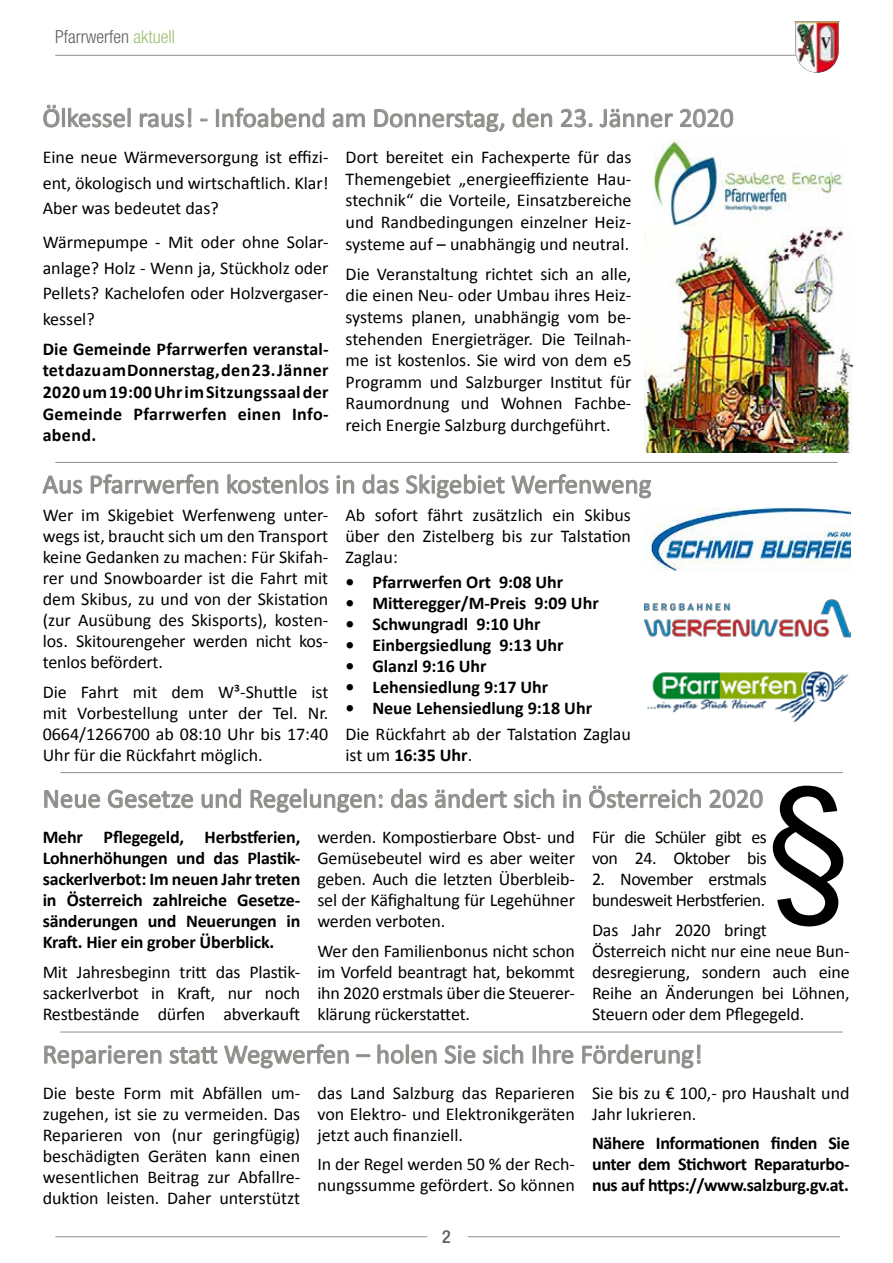
<style>
.page{position:relative;width:893px;height:1263px;background:#fff}
.page>*{position:absolute;margin:0;border:0;box-sizing:border-box;transform-origin:0 0}
.t1{font:150px "Arial";color:#000}
.t2{font:27px "Calibri";color:#8e8e8b}
.t3{font:18px/21px "Calibri";letter-spacing:-.01em;color:#000;text-align:justify}
.t4{font:700 18px/21px "Calibri";color:#000;text-align:justify}
.t5{font:18px/21px "Calibri";letter-spacing:-.03em;color:#000}
.t6{font:300 condensed 18px "Helvetica Neue LT Std";color:#605e5c}
.t7{font:500 condensed 18px "Helvetica Neue LT Std";color:#605e5c}
.s1{color:#9ebe71}
.s2{font-weight:700}
</style>
<div class="page">
<hr style="left:55px;top:55px;width:762px;height:1px;background:#8e8e8b">
<img style="left:794px;top:21px;width:46px;height:52px">
<hr style="left:55px;top:1236px;width:372px;height:1px;background:#8e8e8b">
<hr style="left:468px;top:1236px;width:372px;height:1px;background:#8e8e8b">
<svg style="left:44px;top:790px;width:56px;height:18px"></svg>
<svg style="left:108px;top:790px;width:85px;height:18px"></svg>
<svg style="left:202px;top:789px;width:39px;height:19px"></svg>
<svg style="left:251px;top:789px;width:131px;height:23px"></svg>
<svg style="left:391px;top:789px;width:36px;height:19px"></svg>
<svg style="left:435px;top:789px;width:72px;height:19px"></svg>
<svg style="left:514px;top:789px;width:40px;height:19px"></svg>
<svg style="left:563px;top:790px;width:18px;height:18px"></svg>
<svg style="left:589px;top:786px;width:112px;height:22px"></svg>
<svg style="left:710px;top:790px;width:53px;height:18px"></svg>
<svg style="left:44px;top:105px;width:86px;height:22px"></svg>
<svg style="left:140px;top:108px;width:51px;height:19px"></svg>
<svg style="left:200px;top:119px;width:7px;height:2px"></svg>
<svg style="left:216px;top:108px;width:108px;height:19px"></svg>
<svg style="left:333px;top:113px;width:32px;height:14px"></svg>
<svg style="left:374px;top:109px;width:130px;height:23px"></svg>
<svg style="left:513px;top:108px;width:39px;height:19px"></svg>
<svg style="left:561px;top:109px;width:31px;height:18px"></svg>
<svg style="left:600px;top:109px;width:73px;height:18px"></svg>
<svg style="left:680px;top:109px;width:53px;height:18px"></svg>
<hr style="left:55px;top:462px;width:783px;height:1px;background:#8e8e8b">
<svg style="left:43px;top:475px;width:39px;height:19px"></svg>
<svg style="left:91px;top:474px;width:127px;height:20px"></svg>
<svg style="left:228px;top:474px;width:100px;height:20px"></svg>
<svg style="left:337px;top:475px;width:17px;height:18px"></svg>
<svg style="left:363px;top:474px;width:36px;height:20px"></svg>
<svg style="left:406px;top:474px;width:99px;height:24px"></svg>
<svg style="left:512px;top:474px;width:139px;height:24px"></svg>
<hr style="left:60px;top:772px;width:783px;height:1px;background:#8e8e8b">
<img style="left:647px;top:508px;width:203px;height:63px">
<svg style="left:44px;top:1045px;width:117px;height:23px"></svg>
<svg style="left:170px;top:1046px;width:47px;height:18px"></svg>
<svg style="left:224px;top:1044px;width:125px;height:24px"></svg>
<svg style="left:356px;top:1054px;width:14px;height:3px"></svg>
<svg style="left:378px;top:1044px;width:58px;height:20px"></svg>
<svg style="left:445px;top:1045px;width:30px;height:19px"></svg>
<svg style="left:483px;top:1044px;width:40px;height:20px"></svg>
<svg style="left:533px;top:1044px;width:40px;height:20px"></svg>
<svg style="left:582px;top:1031px;width:118px;height:37px"></svg>
<img style="left:644px;top:226px;width:208px;height:226px">
<img style="left:654px;top:140px;width:190px;height:85px">
<img style="left:645px;top:599px;width:205px;height:39px">
<img style="left:647px;top:671px;width:202px;height:51px">
<hr style="left:60px;top:1032px;width:783px;height:1px;background:#8e8e8b">
<p class="t6" style="left:55px;top:26px;width:121px">Pfarrwerfen <span class="s1">aktuell</span></p>
<h2 class="t2" style="left:43px;top:101px;width:693px">Ölkessel raus! - Infoabend am Donnerstag, den 23. Jänner 2020</h2>
<p class="t3" style="left:43px;top:145px;width:287px;line-height:25.5px">Eine neue Wärmeversorgung ist effizi&shy;ent, ökologisch und wirtschaftlich. Klar!<br>Aber was bedeutet das?</p>
<p class="t3" style="left:43px;top:230px;width:287px;line-height:25.5px">Wärmepumpe - Mit oder ohne Solar&shy;anlage? Holz - Wenn ja, Stückholz oder Pellets? Kachelofen oder Holzvergaser&shy;kessel?</p>
<p class="t4" style="left:43px;top:338px;width:287px;line-height:21.6px">Die Gemeinde Pfarrwerfen veranstal&shy;tet dazu am Donnerstag, den 23. Jänner 2020 um 19:00 Uhr im Sitzungssaal der Gemeinde Pfarrwerfen einen Info&shy;abend.</p>
<p class="t3" style="left:346px;top:146px;width:287px;line-height:21.6px">Dort bereitet ein Fachexperte für das Themengebiet „energieeffiziente Hau&shy;stechnik“ die Vorteile, Einsatzbereiche und Randbedingungen einzelner Heiz&shy;systeme auf – unabhängig und neutral.</p>
<p class="t3" style="left:346px;top:263px;width:287px;line-height:21.6px">Die Veranstaltung richtet sich an alle, die einen Neu- oder Umbau ihres Heiz&shy;systems planen, unabhängig vom be&shy;stehenden Energieträger. Die Teilnah&shy;me ist kostenlos. Sie wird von dem e5<br>Programm und Salzburger Institut für Raumordnung und Wohnen Fachbe&shy;reich Energie Salzburg durchgeführt.</p>
<h2 class="t2" style="left:43px;top:467px;width:610px">Aus Pfarrwerfen kostenlos in das Skigebiet Werfenweng</h2>
<p class="t3" style="left:43px;top:505px;width:287px">Wer im Skigebiet Werfenweng unter&shy;wegs ist, braucht sich um den Transport keine Gedanken zu machen: Für Skifah&shy;rer und Snowboarder ist die Fahrt mit dem Skibus, zu und von der Skistation (zur Ausübung des Skisports), kosten&shy;los. Skitourengeher werden nicht kos&shy;tenlos befördert.</p>
<p class="t3" style="left:43px;top:681px;width:287px">Die Fahrt mit dem W³-Shuttle ist mit Vorbestellung unter der Tel. Nr.<br>0664/1266700 ab 08:10 Uhr bis 17:40<br>Uhr für die Rückfahrt möglich.</p>
<p class="t3" style="left:345px;top:505px;width:287px">Ab sofort fährt zusätzlich ein Skibus über den Zistelberg bis zur Talstation Zaglau:</p>
<p class="t4" style="left:345px;top:572px;width:219px">• Pfarrwerfen Ort 9:08 Uhr</p>
<p class="t4" style="left:345px;top:593px;width:255px">• Mitteregger/M-Preis 9:09 Uhr</p>
<p class="t4" style="left:345px;top:614px;width:197px">• Schwungradl 9:10 Uhr</p>
<p class="t4" style="left:345px;top:635px;width:220px">• Einbergsiedlung 9:13 Uhr</p>
<p class="t4" style="left:345px;top:656px;width:143px">• Glanzl 9:16 Uhr</p>
<p class="t4" style="left:345px;top:677px;width:204px">• Lehensiedlung 9:17 Uhr</p>
<p class="t4" style="left:345px;top:698px;width:248px">• Neue Lehensiedlung 9:18 Uhr</p>
<p class="t3" style="left:345px;top:723px;width:287px">Die Rückfahrt ab der Talstation Zaglau ist um <span class="s2">16:35 Uhr</span>.</p>
<h1 class="t1" style="left:767px;top:744px;width:85px">§</h1>
<h2 class="t2" style="left:43px;top:781px;width:722px">Neue Gesetze und Regelungen: das ändert sich in Österreich 2020</h2>
<p class="t4" style="left:43px;top:826px;width:259px">Mehr Pflegegeld, Herbstferien, Lohnerhöhungen und das Plastik&shy;sackerlverbot: Im neuen Jahr treten in Österreich zahlreiche Gesetze&shy;sänderungen und Neuerungen in Kraft. Hier ein grober Überblick.</p>
<p class="t3" style="left:43px;top:961px;width:259px">Mit Jahresbeginn tritt das Plastik&shy;sackerlverbot in Kraft, nur noch Restbestände dürfen abverkauft</p>
<p class="t3" style="left:317px;top:827px;width:259px">werden. Kompostierbare Obst- und Gemüsebeutel wird es aber weiter geben. Auch die letzten Überbleib&shy;sel der Käfighaltung für Legehühner werden verboten.</p>
<p class="t3" style="left:317px;top:940px;width:259px">Wer den Familienbonus nicht schon im Vorfeld beantragt hat, bekommt ihn 2020 erstmals über die Steuerer&shy;klärung rückerstattet.</p>
<p class="t5" style="left:592px;top:827px;width:176px">Für die Schüler gibt es von 24. Oktober bis</p>
<p class="t5" style="left:592px;top:869px;width:176px">2. November erstmals bundesweit Herbstferien.</p>
<p class="t3" style="left:592px;top:919px;width:259px;text-align:left">Das Jahr 2020 bringt<br>Österreich nicht nur eine neue Bun&shy;desregierung, sondern auch eine<br>Reihe an Änderungen bei Löhnen,<br>Steuern oder dem Pflegegeld.</p>
<h2 class="t2" style="left:43px;top:1037px;width:662px">Reparieren statt Wegwerfen – holen Sie sich Ihre Förderung!</h2>
<p class="t3" style="left:43px;top:1082px;width:259px">Die beste Form mit Abfällen um&shy;zugehen, ist sie zu vermeiden. Das Reparieren von (nur geringfügig) beschädigten Geräten kann einen wesentlichen Beitrag zur Abfallre&shy;duktion leisten. Daher unterstützt</p>
<p class="t3" style="left:317px;top:1082px;width:259px">das Land Salzburg das Reparieren von Elektro- und Elektronikgeräten jetzt auch finanziell.</p>
<p class="t3" style="left:592px;top:1082px;width:259px">Sie bis zu € 100,- pro Haushalt und<br>Jahr lukrieren.</p>
<p class="t4" style="left:592px;top:1133px;width:259px">Nähere Informationen finden Sie unter dem Stichwort Reparaturbo&shy;nus auf https://www.salzburg.gv.at.</p>
<p class="t3" style="left:317px;top:1154px;width:259px">In der Regel werden 50 % der Rech&shy;nungssumme gefördert. So können</p>
<p class="t7" style="left:442px;top:1226px;width:10px">2</p>
</div>
